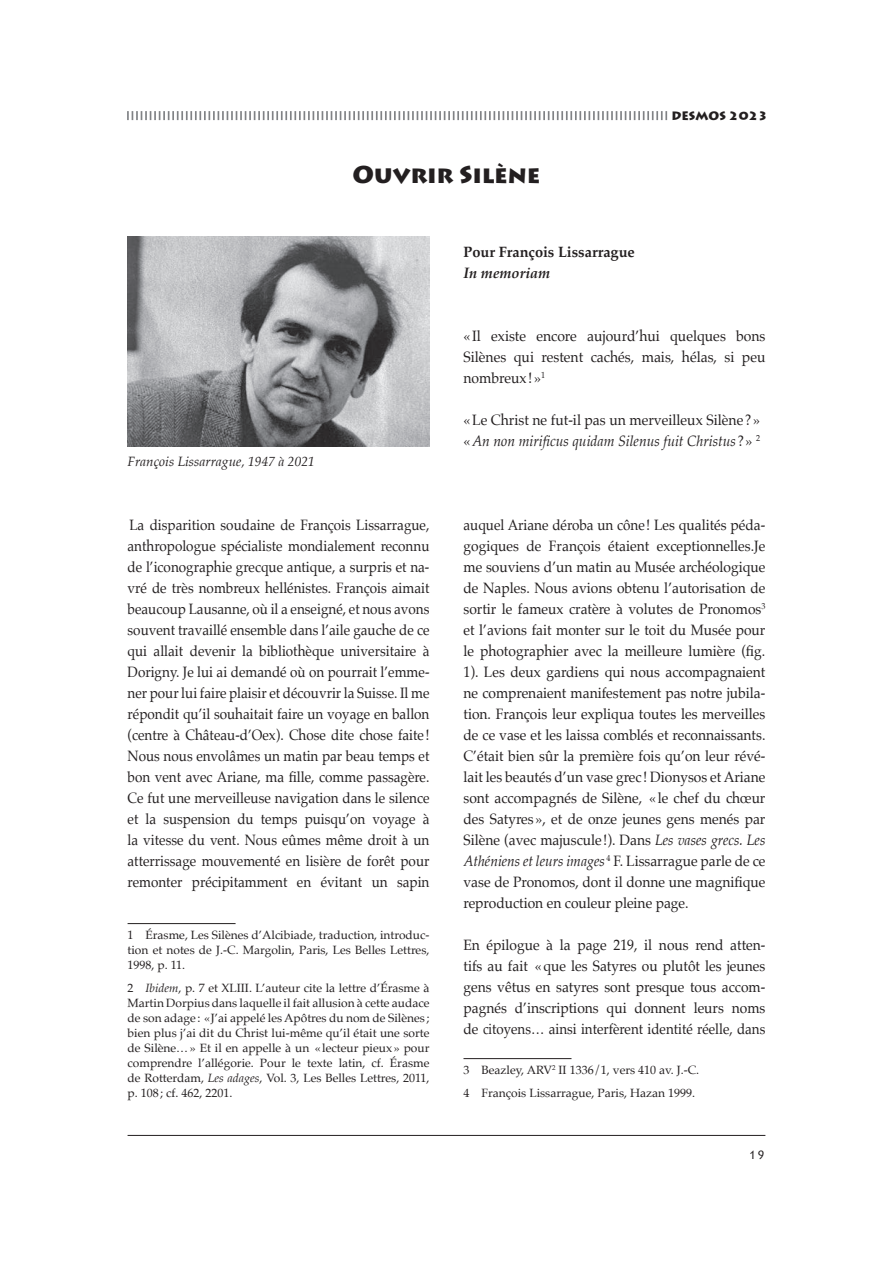
<style>
.page{position:relative;width:893px;height:1263px;background:#fff}
.page>*{position:absolute;margin:0;border:0;box-sizing:border-box;transform-origin:0 0}
.t1{font:900 24px "Lithos Pro";letter-spacing:-.005em;color:#231f20}
.t2{font:15px/21px "Palatino";color:#231f20;text-align:justify;scale:.9 1}
.t3{font:15px/21px "Palatino";color:#231f20;text-align:justify;scale:.92 1}
.t4{font:15px/21px "Palatino";color:#231f20;text-align:justify;scale:.93 1}
.t5{font:700 15px "Palatino";color:#231f20}
.t6{font:italic 700 15px "Palatino";color:#231f20}
.t7{font:italic 13.5px "Palatino";color:#231f20}
.t8{font:12px/15px "Palatino";color:#231f20;text-align:justify}
.t9{font:900 12px "Lithos Pro";color:#231f20}
.t10{font:12px "Lithos Pro";color:#231f20}
.s1{font-style:italic}
</style>
<div class="page">
<hr style="left:128px;top:1135px;width:637px;height:1px;background:#231f20">
<svg style="left:127px;top:111px;width:540px;height:9px"></svg>
<img style="left:128px;top:236px;width:301px;height:210px">
<hr style="left:128px;top:923px;width:108px;height:1px;background:#231f20">
<hr style="left:463px;top:1058px;width:108px;height:1px;background:#231f20">
<h1 class="t1" style="left:352px;top:159px;width:190px">Ouvrir Silène</h1>
<p class="t5" style="left:463px;top:239px;width:173px">Pour François Lissarrague</p>
<p class="t6" style="left:463px;top:260px;width:88px">In memoriam</p>
<p class="t9" style="left:671px;top:108px;width:98px">DESMOS 2023</p>
<p class="t7" style="left:128px;top:450px;width:189px">François Lissarrague, 1947 à 2021</p>
<p class="t2" style="left:128px;top:514px;width:337px"><sup>12</sup>La disparition soudaine de François Lissarrague, anthropologue spécialiste mondialement reconnu de l’iconographie grecque antique, a surpris et na&shy;vré de très nombreux hellénistes. François aimait beaucoup Lausanne, où il a enseigné, et nous avons souvent travaillé ensemble dans l’aile gauche de ce qui allait devenir la bibliothèque universitaire à Dorigny. Je lui ai demandé où on pourrait l’emme&shy;ner pour lui faire plaisir et découvrir la Suisse. Il me répondit qu’il souhaitait faire un voyage en ballon (centre à Château-d’Oex). Chose dite chose faite !<br>Nous nous envolâmes un matin par beau temps et bon vent avec Ariane, ma fille, comme passagère.<br>Ce fut une merveilleuse navigation dans le silence et la suspension du temps puisqu’on voyage à la vitesse du vent. Nous eûmes même droit à un atterrissage mouvementé en lisière de forêt pour remonter précipitamment en évitant un sapin</p>
<p class="t8" style="left:128px;top:927px;width:303px">1 Érasme, Les Silènes d’Alcibiade, traduction, introduc&shy;tion et notes de J.-C. Margolin, Paris, Les Belles Lettres, 1998, p. 11.</p>
<p class="t8" style="left:128px;top:980px;width:303px">2 <span class="s1">Ibidem</span>, p. 7 et XLIII. L’auteur cite la lettre d’Érasme à Martin Dorpius dans laquelle il fait allusion à cette audace de son adage : «J’ai appelé les Apôtres du nom de Silènes ; bien plus j’ai dit du Christ lui-même qu’il était une sorte de Silène… » Et il en appelle à un « lecteur pieux » pour comprendre l’allégorie. Pour le texte latin, cf. Érasme de Rotterdam, <span class="s1">Les adages</span>, Vol. 3, Les Belles Lettres, 2011, p. 108 ; cf. 462, 2201.</p>
<p class="t4" style="left:463px;top:325px;width:326px">« Il existe encore aujourd’hui quelques bons Silènes qui restent cachés, mais, hélas, si peu nombreux ! »<sup>1</sup></p>
<p class="t4" style="left:463px;top:409px;width:320px">« Le Christ ne fut-il pas un merveilleux Silène ? » « <span class="s1">An non mirificus quidam Silenus fuit Christus</span> ? » <sup>2</sup></p>
<p class="t2" style="left:463px;top:514px;width:337px">auquel Ariane déroba un cône ! Les qualités péda&shy;gogiques de François étaient exceptionnelles.Je me souviens d’un matin au Musée archéologique de Naples. Nous avions obtenu l’autorisation de sortir le fameux cratère à volutes de Pronomos<sup>3 </sup>et l’avions fait monter sur le toit du Musée pour le photographier avec la meilleure lumière (fig.<br>1). Les deux gardiens qui nous accompagnaient ne comprenaient manifestement pas notre jubila&shy;tion. François leur expliqua toutes les merveilles de ce vase et les laissa comblés et reconnaissants.<br>C’était bien sûr la première fois qu’on leur révé&shy;lait les beautés d’un vase grec ! Dionysos et Ariane sont accompagnés de Silène, « le chef du chœur des Satyres », et de onze jeunes gens menés par Silène (avec majuscule !). Dans <span class="s1">Les vases grecs. Les Athéniens et leurs images</span> <sup>4</sup> F. Lissarrague parle de ce vase de Pronomos, dont il donne une magnifique reproduction en couleur pleine page.</p>
<p class="t3" style="left:463px;top:934px;width:330px">En épilogue à la page 219, il nous rend atten&shy;tifs au fait « que les Satyres ou plutôt les jeunes gens vêtus en satyres sont presque tous accom&shy;pagnés d’inscriptions qui donnent leurs noms de citoyens… ainsi interfèrent identité réelle, dans</p>
<p class="t8" style="left:463px;top:1058px;width:237px;line-height:23.5px">3 Beazley, ARV<sup>2</sup> II 1336/1, vers 410 av. J.-C.<br>4 François Lissarrague, Paris, Hazan 1999.</p>
<p class="t10" style="left:748px;top:1148px;width:18px">19</p>
</div>
